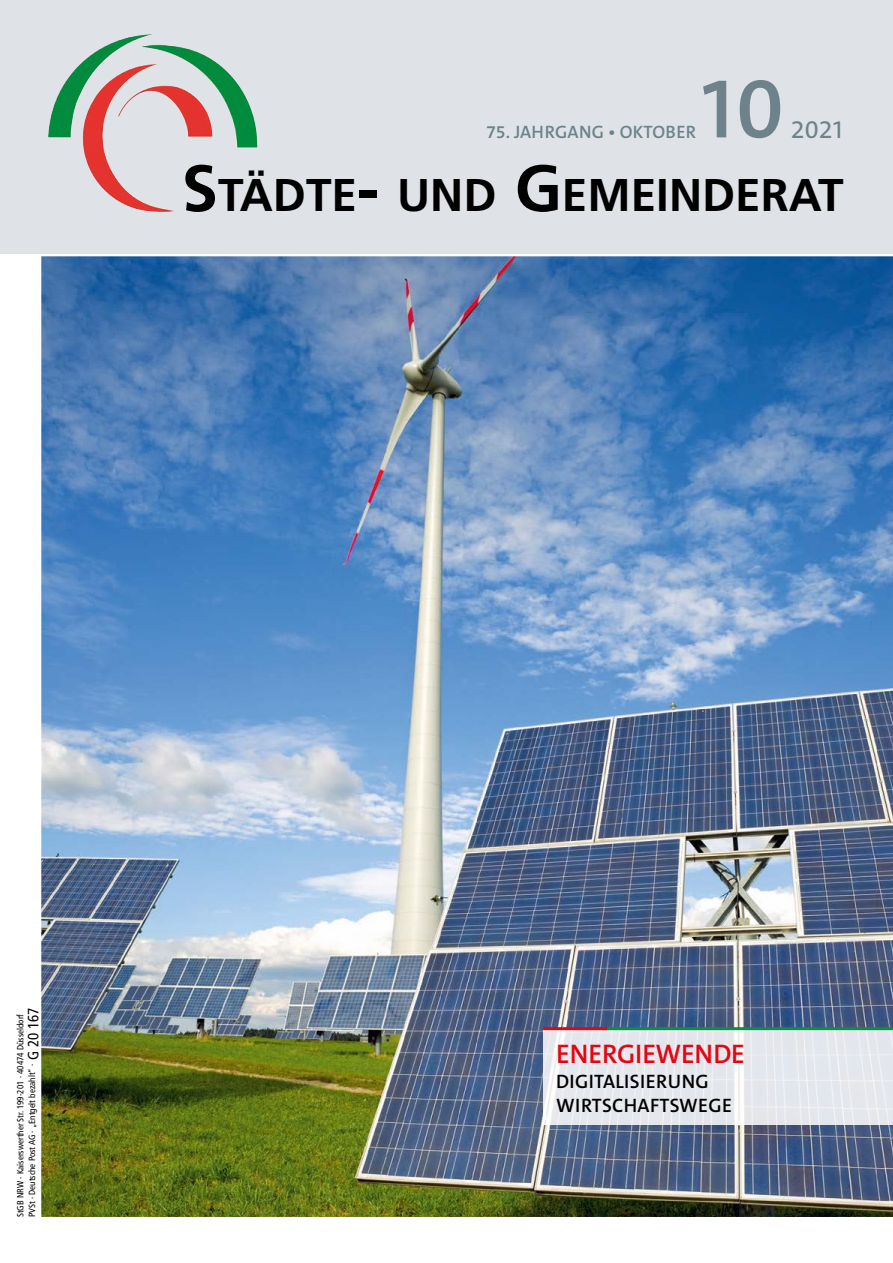
<style>
.page{position:relative;width:893px;height:1263px;background:#fff}
.page>*{position:absolute;margin:0;border:0;box-sizing:border-box;transform-origin:0 0}
.t1{font:600 87px "The Sans C5";color:#6d828a}
.t2{font:700 45.9px "Frutiger LT Std";color:#000}
.t3{font:600 27px "The Sans C5";letter-spacing:-.01em;color:#e30613}
.t4{font:25.5px "The Sans C5";color:#6d828a}
.t5{font:600 19.5px/24px "The Sans C5";letter-spacing:.02em;color:#000}
.t6{font:600 18px "The Sans C5";letter-spacing:.02em;color:#6d828a}
.t7{font:condensed 9px/12px "Frutiger LT Std";color:#000}
.s1{font-size:65.55px}
.s2{font-size:15px}
</style>
<div class="page">
<img style="left:41px;top:256px;width:852px;height:961px">
<div style="left:543px;top:1030px;width:350px;height:95px;background:#e5e7ed"></div>
<hr style="left:602px;top:1027px;width:291px;height:3px;background:#009641">
<hr style="left:543px;top:1027px;width:64px;height:3px;background:#e30613">
<div style="left:0;top:0;width:893px;height:254px;background:#dfe3e7"></div>
<img style="left:65px;top:34px;width:82px;height:49px">
<h1 class="t1" style="left:702px;top:52px;width:84px">10</h1>
<h3 class="t6" style="left:486px;top:120px;width:212px">75. JAHRGANG • OKTOBER</h3>
<h3 class="t4" style="left:791px;top:113px;width:53px">2021</h3>
<h2 class="t2" style="left:182px;top:168px;width:664px"><span class="s1">S</span>TÄDTE<span class="s1">-</span> UND <span class="s1">G</span>EMEINDERAT</h2>
<p class="t7" style="left:14px;top:1217px;width:211px;rotate:-90deg">StGB NRW · Kaiserswerther Str. 199-201 · 40474 Düsseldorf<br>PVSt · Deutsche Post AG · „Entgelt bezahlt“ · <span class="s2">G 20 167</span></p>
<h3 class="t3" style="left:556px;top:1036px;width:190px">ENERGIEWENDE</h3>
<h3 class="t5" style="left:556px;top:1070px;width:177px">DIGITALISIERUNG<br>WIRTSCHAFTSWEGE</h3>
</div>
